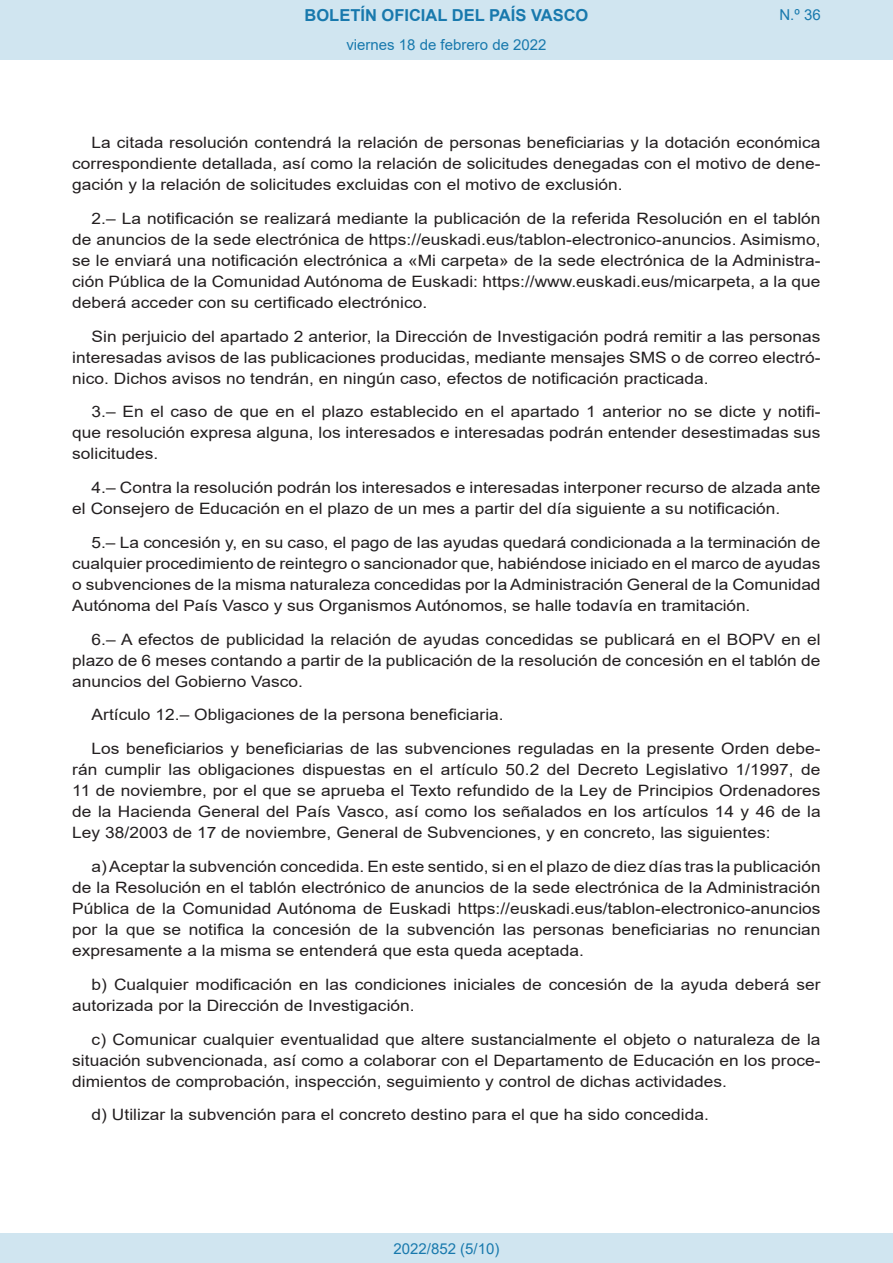
<style>
.page{position:relative;width:893px;height:1263px;background:#fff}
.page>*{position:absolute;margin:0;border:0;box-sizing:border-box;transform-origin:0 0}
.t1{font:700 16.5px "Arial";color:#1879ad}
.BOPVDetalle{font:15.6px/21px "Arial";color:#231f20;text-align:justify;scale:1.11 1}
.Paginacion_Centro{font:15px "Arial";color:#1879ad}
</style>
<div class="page">
<div style="left:0;top:0;width:893px;height:60px;background:#d0e5f0"></div>
<div style="left:0;top:1233px;width:893px;height:30px;background:#d0e5f0"></div>
<p class="t1" style="left:305px;top:3px;width:285px">BOLETÍN OFICIAL DEL PAÍS VASCO</p>
<p class="Paginacion_Centro" style="left:346px;top:35px;width:202px">viernes 18 de febrero de 2022</p>
<p class="Paginacion_Centro" style="left:779px;top:5px;width:43px">N.º 36</p>
<p class="BOPVDetalle" style="left:72px;top:132px;width:676px;text-indent:19px">La citada resolución contendrá la relación de personas beneficiarias y la dotación económica correspondiente detallada, así como la relación de solicitudes denegadas con el motivo de dene&shy;gación y la relación de solicitudes excluidas con el motivo de exclusión.</p>
<p class="BOPVDetalle" style="left:72px;top:208px;width:676px;text-indent:19px">2.– La notificación se realizará mediante la publicación de la referida Resolución en el tablón de anuncios de la sede electrónica de https://euskadi.eus/tablon-electronico-anuncios. Asimismo, se le enviará una notificación electrónica a «Mi carpeta» de la sede electrónica de la Administra&shy;ción Pública de la Comunidad Autónoma de Euskadi: https://www.euskadi.eus/micarpeta, a la que deberá acceder con su certificado electrónico.</p>
<p class="BOPVDetalle" style="left:72px;top:326px;width:676px;text-indent:19px">Sin perjuicio del apartado 2 anterior, la Dirección de Investigación podrá remitir a las personas interesadas avisos de las publicaciones producidas, mediante mensajes SMS o de correo electró&shy;nico. Dichos avisos no tendrán, en ningún caso, efectos de notificación practicada.</p>
<p class="BOPVDetalle" style="left:72px;top:401px;width:676px;text-indent:19px">3.– En el caso de que en el plazo establecido en el apartado 1 anterior no se dicte y notifi&shy;que resolución expresa alguna, los interesados e interesadas podrán entender desestimadas sus solicitudes.</p>
<p class="BOPVDetalle" style="left:72px;top:477px;width:676px;text-indent:19px">4.– Contra la resolución podrán los interesados e interesadas interponer recurso de alzada ante el Consejero de Educación en el plazo de un mes a partir del día siguiente a su notificación.</p>
<p class="BOPVDetalle" style="left:72px;top:532px;width:676px;text-indent:19px">5.– La concesión y, en su caso, el pago de las ayudas quedará condicionada a la terminación de cualquier procedimiento de reintegro o sancionador que, habiéndose iniciado en el marco de ayudas o subvenciones de la misma naturaleza concedidas por la Administración General de la Comunidad Autónoma del País Vasco y sus Organismos Autónomos, se halle todavía en tramitación.</p>
<p class="BOPVDetalle" style="left:72px;top:629px;width:676px;text-indent:19px">6.– A efectos de publicidad la relación de ayudas concedidas se publicará en el BOPV en el plazo de 6 meses contando a partir de la publicación de la resolución de concesión en el tablón de anuncios del Gobierno Vasco.</p>
<p class="BOPVDetalle" style="left:92px;top:704px;width:373px">Artículo 12.– Obligaciones de la persona beneficiaria.</p>
<p class="BOPVDetalle" style="left:72px;top:738px;width:676px;text-indent:19px">Los beneficiarios y beneficiarias de las subvenciones reguladas en la presente Orden debe&shy;rán cumplir las obligaciones dispuestas en el artículo 50.2 del Decreto Legislativo 1/1997, de 11 de noviembre, por el que se aprueba el Texto refundido de la Ley de Principios Ordenadores de la Hacienda General del País Vasco, así como los señalados en los artículos 14 y 46 de la Ley 38/2003 de 17 de noviembre, General de Subvenciones, y en concreto, las siguientes:</p>
<p class="BOPVDetalle" style="left:72px;top:856px;width:676px;text-indent:19px">a) Aceptar la subvención concedida. En este sentido, si en el plazo de diez días tras la publicación de la Resolución en el tablón electrónico de anuncios de la sede electrónica de la Administración Pública de la Comunidad Autónoma de Euskadi https://euskadi.eus/tablon-electronico-anuncios por la que se notifica la concesión de la subvención las personas beneficiarias no renuncian expresamente a la misma se entenderá que esta queda aceptada.</p>
<p class="BOPVDetalle" style="left:72px;top:974px;width:676px;text-indent:19px">b) Cualquier modificación en las condiciones iniciales de concesión de la ayuda deberá ser autorizada por la Dirección de Investigación.</p>
<p class="BOPVDetalle" style="left:72px;top:1028px;width:676px;text-indent:19px">c) Comunicar cualquier eventualidad que altere sustancialmente el objeto o naturaleza de la situación subvencionada, así como a colaborar con el Departamento de Educación en los proce&shy;dimientos de comprobación, inspección, seguimiento y control de dichas actividades.</p>
<p class="BOPVDetalle" style="left:92px;top:1104px;width:557px">d) Utilizar la subvención para el concreto destino para el que ha sido concedida.</p>
<p class="Paginacion_Centro" style="left:393px;top:1238px;width:107px">2022/852 (5/10)</p>
</div>
